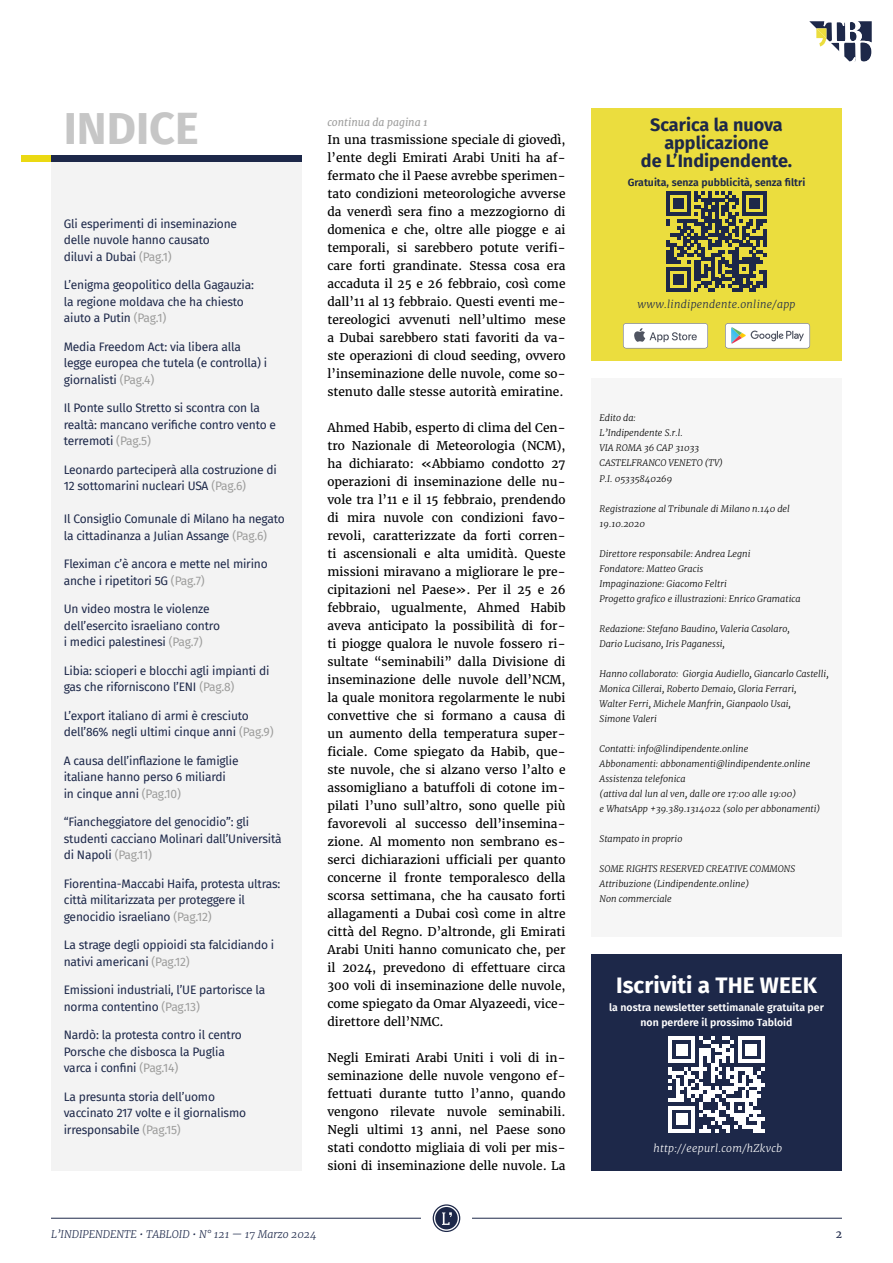
<style>
.page{position:relative;width:893px;height:1263px;background:#fff}
.page>*{position:absolute;margin:0;border:0;box-sizing:border-box;transform-origin:0 0}
.t1{font:700 45px "Fira Sans";color:#c6c6c6}
.t2{font:700 22.5px "Fira Sans";color:#fff}
.t3{font:700 18px/18px "Fira Sans";color:#1d2849;text-align:center}
.t4{font:12px/18px "Merriweather";color:#000;text-align:justify}
.t5{font:12px/16.5px "Fira Sans";letter-spacing:-.015em;color:#1d2849}
.t6{font:600 10.5px/15px "Fira Sans";color:#fff;text-align:center}
.t7{font:italic 300 10.5px "Merriweather";color:#1d2849}
.t8{font:600 10.5px "Fira Sans";color:#1d2849}
.t9{font:italic 300 10.5px "Merriweather";letter-spacing:.025em;color:#1d2849}
.t10{font:italic 300 10.5px "Merriweather";letter-spacing:.025em;color:#fff}
.t11{font:italic 10.5px "Merriweather";color:#9d9d9c}
.t12{font:10.5px "Merriweather";color:#1d2849}
.t13{font:italic 300 9px/15px "Merriweather";color:#000}
.s1{color:#9d9d9c}
</style>
<div class="page">
<hr style="left:51px;top:1218px;width:370px;height:1px;background:#1d2849">
<hr style="left:472px;top:1218px;width:370px;height:1px;background:#1d2849">
<svg style="left:433px;top:1204px;width:27px;height:28px"></svg>
<svg style="left:809px;top:21px;width:63px;height:41px"></svg>
<div style="left:21px;top:156px;width:30px;height:6px;background:#ebd912"></div>
<div style="left:51px;top:156px;width:251px;height:6px;background:#1d2849"></div>
<div style="left:51px;top:162px;width:251px;height:1008px;background:#f3f3f3"></div>
<div style="left:591px;top:954px;width:251px;height:216px;background:#1d2849"></div>
<svg style="left:668px;top:1036px;width:97px;height:97px"></svg>
<div style="left:591px;top:108px;width:251px;height:252px;background:#ebdd3e"></div>
<svg style="left:666px;top:191px;width:100px;height:100px"></svg>
<hr style="left:763px;top:271px;width:3px;height:17px;background:#1d2849">
<svg style="left:623px;top:323px;width:85px;height:25px;background:#e5e6e6"></svg>
<svg style="left:725px;top:323px;width:85px;height:25px;background:#e4e6e5"></svg>
<div style="left:591px;top:378px;width:251px;height:558px;background:#f6f6f6"></div>
<h1 class="t1" style="left:64px;top:90px;width:137px">INDICE</h1>
<p class="t5" style="left:64px;top:215px;width:175px">Gli esperimenti di inseminazione delle nuvole hanno causato diluvi a Dubai <span class="s1">(Pag.1)</span></p>
<p class="t5" style="left:64px;top:276px;width:192px">L’enigma geopolitico della Gagauzia: la regione moldava che ha chiesto aiuto a Putin <span class="s1">(Pag.1)</span></p>
<p class="t5" style="left:64px;top:338px;width:205px">Media Freedom Act: via libera alla legge europea che tutela (e controlla) i giornalisti <span class="s1">(Pag.4)</span></p>
<p class="t5" style="left:64px;top:399px;width:214px">Il Ponte sullo Stretto si scontra con la realtà: mancano verifiche contro vento e terremoti <span class="s1">(Pag.5)</span></p>
<p class="t5" style="left:64px;top:461px;width:215px">Leonardo parteciperà alla costruzione di<br>12 sottomarini nucleari USA <span class="s1">(Pag.6)</span></p>
<p class="t5" style="left:64px;top:510px;width:222px">Il Consiglio Comunale di Milano ha negato la cittadinanza a Julian Assange <span class="s1">(Pag.6)</span></p>
<p class="t5" style="left:64px;top:555px;width:206px">Fleximan c’è ancora e mette nel mirino anche i ripetitori 5G <span class="s1">(Pag.7)</span></p>
<p class="t5" style="left:64px;top:600px;width:158px">Un video mostra le violenze dell’esercito israeliano contro i medici palestinesi <span class="s1">(Pag.7)</span></p>
<p class="t5" style="left:64px;top:662px;width:207px">Libia: scioperi e blocchi agli impianti di gas che riforniscono l’ENI <span class="s1">(Pag.8)</span></p>
<p class="t5" style="left:64px;top:707px;width:211px">L’export italiano di armi è cresciuto dell’86% negli ultimi cinque anni <span class="s1">(Pag.9)</span></p>
<p class="t5" style="left:64px;top:752px;width:176px">A causa dell’inflazione le famiglie italiane hanno perso 6 miliardi in cinque anni <span class="s1">(Pag.10)</span></p>
<p class="t5" style="left:64px;top:813px;width:219px">“Fiancheggiatore del genocidio”: gli studenti cacciano Molinari dall’Università di Napoli <span class="s1">(Pag.11)</span></p>
<p class="t5" style="left:64px;top:875px;width:218px">Fiorentina-Maccabi Haifa, protesta ultras: città militarizzata per proteggere il genocidio israeliano <span class="s1">(Pag.12)</span></p>
<p class="t5" style="left:64px;top:936px;width:212px">La strage degli oppioidi sta falcidiando i nativi americani <span class="s1">(Pag.12)</span></p>
<p class="t5" style="left:64px;top:981px;width:203px">Emissioni industriali, l’UE partorisce la norma contentino <span class="s1">(Pag.13)</span></p>
<p class="t5" style="left:64px;top:1026px;width:180px">Nardò: la protesta contro il centro<br>Porsche che disbosca la Puglia varca i confini <span class="s1">(Pag.14)</span></p>
<p class="t5" style="left:64px;top:1088px;width:184px">La presunta storia dell’uomo vaccinato 217 volte e il giornalismo irresponsabile <span class="s1">(Pag.15)</span></p>
<p class="t11" style="left:327px;top:116px;width:102px">continua da pagina 1</p>
<p class="t4" style="left:327px;top:131px;width:240px">In una trasmissione speciale di giovedì, l’ente degli Emirati Arabi Uniti ha af&shy;fermato che il Paese avrebbe sperimen&shy;tato condizioni meteorologiche avverse da venerdì sera fino a mezzogiorno di domenica e che, oltre alle piogge e ai temporali, si sarebbero potute verifi&shy;care forti grandinate. Stessa cosa era accaduta il 25 e 26 febbraio, così come dall’11 al 13 febbraio. Questi eventi me&shy;tereologici avvenuti nell’ultimo mese a Dubai sarebbero stati favoriti da va&shy;ste operazioni di cloud seeding, ovvero l’inseminazione delle nuvole, come so&shy;stenuto dalle stesse autorità emiratine.</p>
<p class="t4" style="left:327px;top:419px;width:240px">Ahmed Habib, esperto di clima del Cen&shy;tro Nazionale di Meteorologia (NCM), ha dichiarato: «Abbiamo condotto 27 operazioni di inseminazione delle nu&shy;vole tra l’11 e il 15 febbraio, prendendo di mira nuvole con condizioni favo&shy;revoli, caratterizzate da forti corren&shy;ti ascensionali e alta umidità. Queste missioni miravano a migliorare le pre&shy;cipitazioni nel Paese». Per il 25 e 26 febbraio, ugualmente, Ahmed Habib aveva anticipato la possibilità di for&shy;ti piogge qualora le nuvole fossero ri&shy;sultate “seminabili” dalla Divisione di inseminazione delle nuvole dell’NCM, la quale monitora regolarmente le nubi convettive che si formano a causa di un aumento della temperatura super&shy;ficiale. Come spiegato da Habib, que&shy;ste nuvole, che si alzano verso l’alto e assomigliano a batuffoli di cotone im&shy;pilati l’uno sull’altro, sono quelle più favorevoli al successo dell’insemina&shy;zione. Al momento non sembrano es&shy;serci dichiarazioni ufficiali per quanto concerne il fronte temporalesco della scorsa settimana, che ha causato forti allagamenti a Dubai così come in altre città del Regno. D’altronde, gli Emirati Arabi Uniti hanno comunicato che, per il 2024, prevedono di effettuare circa 300 voli di inseminazione delle nuvole, come spiegato da Omar Alyazeedi, vice&shy;direttore dell’NMC.</p>
<p class="t4" style="left:327px;top:1049px;width:240px">Negli Emirati Arabi Uniti i voli di in&shy;seminazione delle nuvole vengono ef&shy;fettuati durante tutto l’anno, quando vengono rilevate nuvole seminabili.<br>Negli ultimi 13 anni, nel Paese sono stati condotto migliaia di voli per mis&shy;sioni di inseminazione delle nuvole. La</p>
<h3 class="t3" style="left:641px;top:115px;width:153px">Scarica la nuova applicazione<br>de L’Indipendente.</h3>
<p class="t8" style="left:628px;top:173px;width:179px">Gratuita, senza pubblicità, senza filtri</p>
<p class="t9" style="left:637px;top:298px;width:160px">www.lindipendente.online/app</p>
<p class="t13" style="left:600px;top:411px;width:125px">Edito da:<br>L’Indipendente S.r.l.<br>VIA ROMA 36 CAP 31033<br>CASTELFRANCO VENETO (TV)<br>P.I. 05335840269</p>
<p class="t13" style="left:600px;top:501px;width:192px">Registrazione al Tribunale di Milano n.140 del<br>19.10.2020</p>
<p class="t13" style="left:600px;top:546px;width:202px">Direttore responsabile: Andrea Legni<br>Fondatore: Matteo Gracis<br>Impaginazione: Giacomo Feltri<br>Progetto grafico e illustrazioni: Enrico Gramatica</p>
<p class="t13" style="left:600px;top:621px;width:192px">Redazione: Stefano Baudino, Valeria Casolaro,<br>Dario Lucisano, Iris Paganessi,</p>
<p class="t13" style="left:600px;top:666px;width:231px">Hanno collaborato: Giorgia Audiello, Giancarlo Castelli, Monica Cillerai, Roberto Demaio, Gloria Ferrari,<br>Walter Ferri, Michele Manfrin, Gianpaolo Usai,<br>Simone Valeri</p>
<p class="t13" style="left:600px;top:741px;width:222px">Contatti: info@lindipendente.online<br>Abbonamenti: abbonamenti@lindipendente.online Assistenza telefonica<br>(attiva dal lun al ven, dalle ore 17:00 alle 19:00)<br>e WhatsApp +39.389.1314022 (solo per abbonamenti)</p>
<p class="t13" style="left:600px;top:831px;width:84px">Stampato in proprio</p>
<p class="t13" style="left:600px;top:861px;width:197px">SOME RIGHTS RESERVED CREATIVE COMMONS<br>Attribuzione (Lindipendente.online)<br>Non commerciale</p>
<h2 class="t2" style="left:616px;top:966px;width:202px">Iscriviti a THE WEEK</h2>
<p class="t6" style="left:609px;top:999px;width:216px">la nostra newsletter settimanale gratuita per non perdere il prossimo Tabloid</p>
<p class="t10" style="left:653px;top:1142px;width:130px">http://eepurl.com/hZkvcb</p>
<p class="t7" style="left:51px;top:1227px;width:267px">L’INDIPENDENTE • TABLOID • N° 121 — 17 Marzo 2024</p>
<p class="t12" style="left:836px;top:1227px;width:8px">2</p>
</div>
